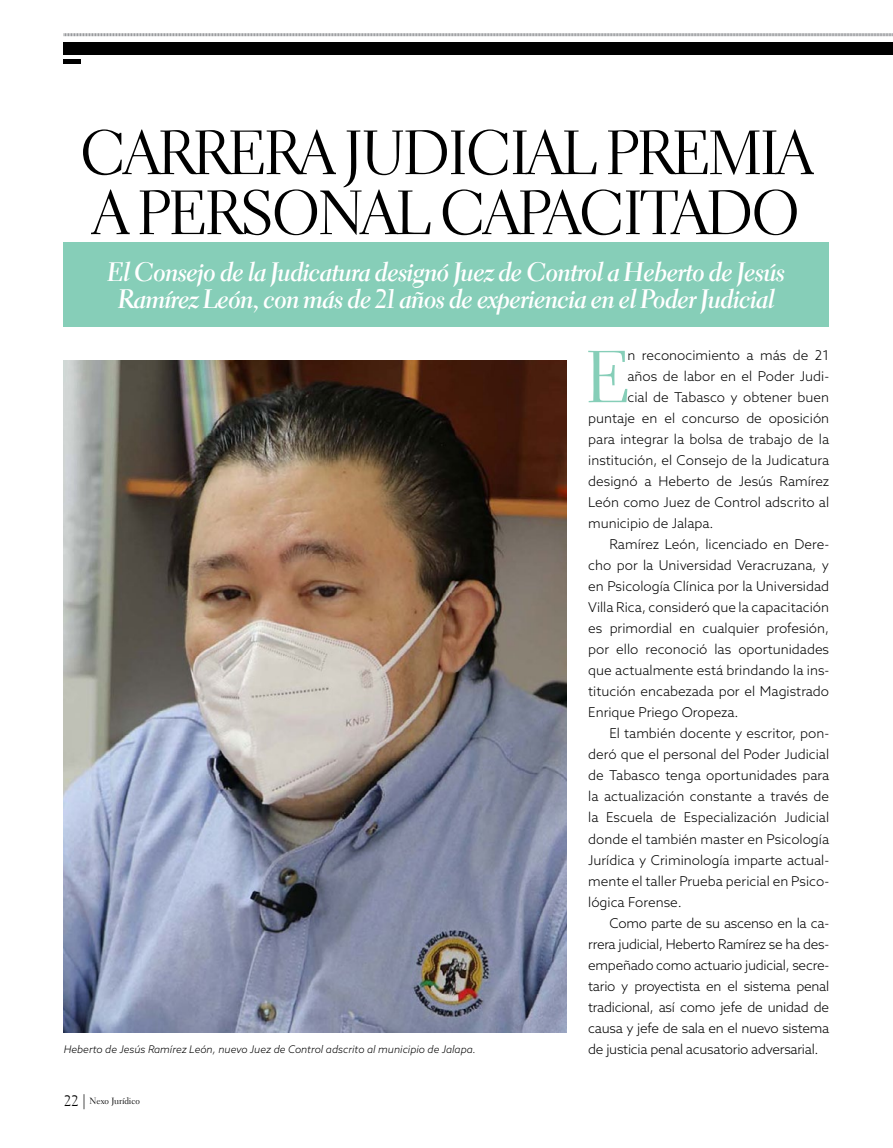
<style>
.page{position:relative;width:893px;height:1148px;background:#fff}
.page>*{position:absolute;margin:0;border:0;box-sizing:border-box;transform-origin:0 0}
.t1{font:74.25px "Electra LH Display";color:#86ceb8}
.t2{font:63px/60px "Electra LH Display";color:#000}
.t3{font:27px/27px "Electra LH Bold Cursive Display";color:#fff;text-align:center}
.t4{font:300 13.5px "Azo Sans";color:#000}
.t5{font:300 13.5px "Azo Sans";letter-spacing:-.02em;color:#000}
.t6{font:italic 300 10.5px "Azo Sans";color:#000}
.t7{font:9px "Electra LH";color:#000}
.s1{font-size:15px}
</style>
<div class="page">
<div style="left:64px;top:43px;width:829px;height:12px;background:#000"></div>
<svg style="left:63px;top:33px;width:830px;height:4px;background:#c8c9ca"></svg>
<hr style="left:64px;top:60px;width:17px;height:4px;background:#000">
<div style="left:64px;top:243px;width:765px;height:84px;background:#86ceb8"></div>
<img style="left:64px;top:360px;width:503px;height:672px">
<h2 class="t2" style="left:81px;top:123px;width:733px">CARRERA JUDICIAL PREMIA<br>A PERSONAL CAPACITADO</h2>
<h3 class="t3" style="left:108px;top:259px;width:679px">El Consejo de la Judicatura designó Juez de Control a Heberto de Jesús<br>Ramírez León, con más de 21 años de experiencia en el Poder Judicial</h3>
<p class="t6" style="left:64px;top:1042px;width:414px">Heberto de Jesús Ramírez León, nuevo Juez de Control adscrito al municipio de Jalapa.</p>
<p class="t7" style="left:64px;top:1095px;width:78px"><span class="s1">22 |</span> Nexo Jurídico</p>
<h1 class="t1" style="left:587px;top:333px;width:44px">E</h1>
<p class="t4" style="left:627px;top:346px;width:203px">n reconocimiento a más de 21</p>
<p class="t4" style="left:627px;top:367px;width:203px">años de labor en el Poder Judi-</p>
<p class="t4" style="left:627px;top:388px;width:203px">cial de Tabasco y obtener buen</p>
<p class="t4" style="left:588px;top:409px;width:242px">puntaje en el concurso de oposición</p>
<p class="t4" style="left:588px;top:430px;width:242px">para integrar la bolsa de trabajo de la</p>
<p class="t4" style="left:588px;top:451px;width:242px">institución, el Consejo de la Judicatura</p>
<p class="t4" style="left:588px;top:472px;width:242px">designó a Heberto de Jesús Ramírez</p>
<p class="t4" style="left:588px;top:493px;width:242px">León como Juez de Control adscrito al</p>
<p class="t4" style="left:588px;top:514px;width:127px">municipio de Jalapa.</p>
<p class="t4" style="left:609px;top:535px;width:221px">Ramírez León, licenciado en Dere-</p>
<p class="t4" style="left:588px;top:556px;width:242px">cho por la Universidad Veracruzana, y</p>
<p class="t4" style="left:588px;top:577px;width:242px">en Psicología Clínica por la Universidad</p>
<p class="t4" style="left:588px;top:598px;width:242px">Villa Rica, consideró que la capacitación</p>
<p class="t4" style="left:588px;top:619px;width:242px">es primordial en cualquier profesión,</p>
<p class="t4" style="left:588px;top:640px;width:242px">por ello reconoció las oportunidades</p>
<p class="t4" style="left:588px;top:661px;width:242px">que actualmente está brindando la ins-</p>
<p class="t4" style="left:588px;top:682px;width:242px">titución encabezada por el Magistrado</p>
<p class="t4" style="left:588px;top:703px;width:152px">Enrique Priego Oropeza.</p>
<p class="t4" style="left:609px;top:724px;width:221px">El también docente y escritor, pon-</p>
<p class="t4" style="left:588px;top:746px;width:242px">deró que el personal del Poder Judicial</p>
<p class="t4" style="left:588px;top:767px;width:242px">de Tabasco tenga oportunidades para</p>
<p class="t4" style="left:588px;top:788px;width:242px">la actualización constante a través de</p>
<p class="t4" style="left:588px;top:809px;width:242px">la Escuela de Especialización Judicial</p>
<p class="t4" style="left:588px;top:830px;width:242px">donde el también master en Psicología</p>
<p class="t4" style="left:588px;top:851px;width:242px">Jurídica y Criminología imparte actual-</p>
<p class="t4" style="left:588px;top:872px;width:242px">mente el taller Prueba pericial en Psico-</p>
<p class="t4" style="left:588px;top:893px;width:95px">lógica Forense.</p>
<p class="t5" style="left:609px;top:914px;width:221px">Como parte de su ascenso en la ca-</p>
<p class="t5" style="left:588px;top:935px;width:242px">rrera judicial, Heberto Ramírez se ha des-</p>
<p class="t5" style="left:588px;top:956px;width:242px">empeñado como actuario judicial, secre-</p>
<p class="t5" style="left:588px;top:977px;width:242px">tario y proyectista en el sistema penal</p>
<p class="t5" style="left:588px;top:998px;width:242px">tradicional, así como jefe de unidad de</p>
<p class="t5" style="left:588px;top:1019px;width:242px">causa y jefe de sala en el nuevo sistema</p>
<p class="t5" style="left:588px;top:1040px;width:232px">de justicia penal acusatorio adversarial.</p>
</div>
